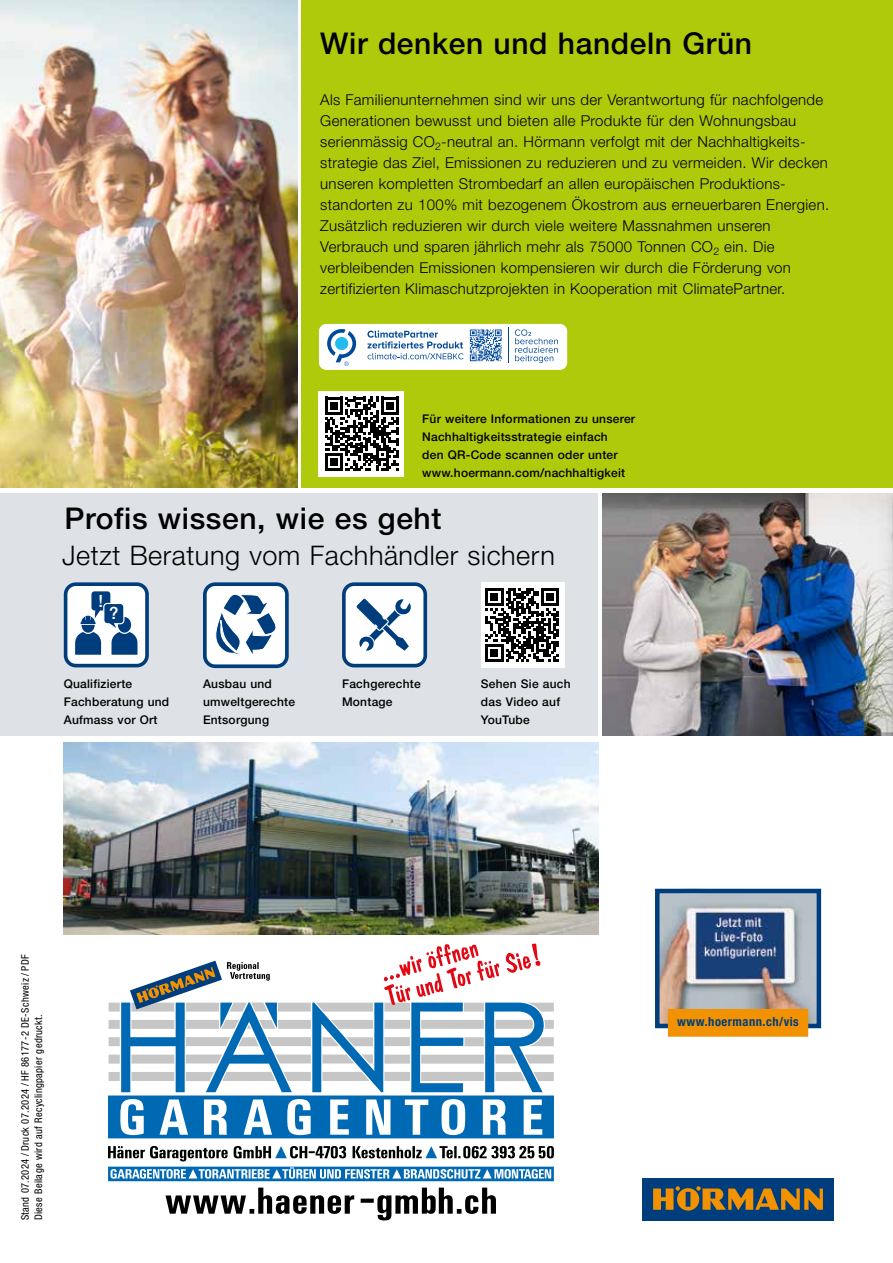
<style>
.page{position:relative;width:893px;height:1263px;background:#fff}
.page>*{position:absolute;margin:0;border:0;box-sizing:border-box;transform-origin:0 0}
.t1{font:500 30px "Hoermann Helvetica Neue";letter-spacing:.02em;color:#000}
.t2{font:300 27px "Hoermann Helvetica Neue";letter-spacing:.02em;color:#000}
.t3{font:500 16.95px "Hoermann Helvetica Neue";color:#fff}
.t4{font:300 15px/21px "Hoermann Helvetica Neue";letter-spacing:.02em;color:#000}
.t5{font:700 condensed 12.45px "Hoermann Helvetica Neue";letter-spacing:.04em;color:#003d7c}
.t6{font:500 12px/18px "Hoermann Helvetica Neue";letter-spacing:.02em;color:#000}
.t7{font:condensed 10.5px/13.5px "Hoermann Helvetica Neue";letter-spacing:.03em;color:#000}
</style>
<div class="page">
<img style="left:602px;top:493px;width:291px;height:243px">
<div style="left:0;top:493px;width:598px;height:243px;background:#dee2e6"></div>
<div style="left:66px;top:584px;width:81px;height:82px;background:#fff;border-radius:10px"></div>
<div style="left:64px;top:582px;width:85px;height:85px;border:4px solid #003d7c;border-radius:10px"></div>
<div style="left:91px;top:591px;width:19px;height:19px;background:#003d7c;border-radius:3px"></div>
<svg style="left:75px;top:603px;width:62px;height:52px"></svg>
<div style="left:205px;top:584px;width:82px;height:82px;background:#fff;border-radius:10px"></div>
<div style="left:203px;top:582px;width:86px;height:86px;border:4px solid #003d7c;border-radius:10px"></div>
<svg style="left:215px;top:594px;width:61px;height:61px"></svg>
<div style="left:344px;top:584px;width:81px;height:82px;background:#fff;border-radius:10px"></div>
<div style="left:342px;top:582px;width:85px;height:85px;border:4px solid #003d7c;border-radius:10px"></div>
<svg style="left:356px;top:598px;width:55px;height:53px"></svg>
<div style="left:481px;top:582px;width:83px;height:86px;background:#fff"></div>
<svg style="left:486px;top:588px;width:73px;height:73px"></svg>
<img style="left:655px;top:888px;width:167px;height:149px">
<div style="left:642px;top:1178px;width:192px;height:42px;background:#003d7c"></div>
<svg style="left:653px;top:1186px;width:170px;height:24px"></svg>
<img style="left:0;top:0;width:298px;height:488px">
<div style="left:302px;top:0;width:591px;height:488px;background:#afca0b"></div>
<div style="left:319px;top:324px;width:248px;height:46px;background:#fff;border-radius:7px"></div>
<svg style="left:367px;top:330px;width:97px;height:29px"></svg>
<hr style="left:508px;top:328px;width:1px;height:35px;background:#004a9b">
<svg style="left:515px;top:329px;width:43px;height:34px"></svg>
<svg style="left:470px;top:329px;width:32px;height:32px"></svg>
<svg style="left:327px;top:329px;width:29px;height:37px"></svg>
<div style="left:319px;top:392px;width:85px;height:85px;background:#fff"></div>
<svg style="left:325px;top:397px;width:74px;height:74px"></svg>
<img style="left:64px;top:742px;width:534px;height:192px">
<svg style="left:166px;top:1187px;width:330px;height:33px"></svg>
<svg style="left:108px;top:1146px;width:446px;height:35px"></svg>
<svg style="left:108px;top:944px;width:446px;height:194px"></svg>
<h1 class="t1" style="left:320px;top:23px;width:433px">Wir denken und handeln Grün</h1>
<p class="t4" style="left:320px;top:88px;width:510px">Als Familienunternehmen sind wir uns der Verantwortung für nachfolgende Generationen bewusst und bieten alle Produkte für den Wohnungsbau serienmässig CO<sub>2</sub>-neutral an. Hörmann verfolgt mit der Nachhaltigkeits&shy;strategie das Ziel, Emissionen zu reduzieren und zu vermeiden. Wir decken unseren kompletten Strombedarf an allen europäischen Produktions&shy;standorten zu 100% mit bezogenem Ökostrom aus erneuerbaren Energien.<br>Zusätzlich reduzieren wir durch viele weitere Massnahmen unseren Verbrauch und sparen jährlich mehr als 75000 Tonnen CO<sub>2</sub> ein. Die verbleibenden Emissionen kompensieren wir durch die Förderung von zertifizierten Klimaschutzprojekten in Kooperation mit ClimatePartner.</p>
<p class="t6" style="left:422px;top:409px;width:214px">Für weitere Informationen zu unserer Nachhaltigkeitsstrategie einfach<br>den QR-Code scannen oder unter www.hoermann.com/nachhaltigkeit</p>
<h1 class="t1" style="left:64px;top:497px;width:378px">Profis wissen, wie es geht</h1>
<h2 class="t2" style="left:62px;top:536px;width:494px">Jetzt Beratung vom Fachhändler sichern</h2>
<p class="t3" style="left:99px;top:589px;width:6px">!</p>
<p class="t3" style="left:109px;top:601px;width:11px">?</p>
<p class="t6" style="left:64px;top:674px;width:107px">Qualifizierte<br>Fachberatung und<br>Aufmass vor Ort</p>
<p class="t6" style="left:203px;top:674px;width:94px">Ausbau und umweltgerechte<br>Entsorgung</p>
<p class="t6" style="left:342px;top:674px;width:80px">Fachgerechte<br>Montage</p>
<p class="t6" style="left:481px;top:674px;width:91px">Sehen Sie auch das Video auf<br>YouTube</p>
<p class="t7" style="left:18px;top:1220px;width:267px;rotate:-90deg">Stand 07.2024 / Druck 07.2024 / HF 86177-2 DE-Schweiz / PDF<br>Diese Beilage wird auf Recyclingpapier gedruckt.</p>
<p class="t5" style="left:677px;top:1013px;width:123px">www.hoermann.ch/vis</p>
</div>
